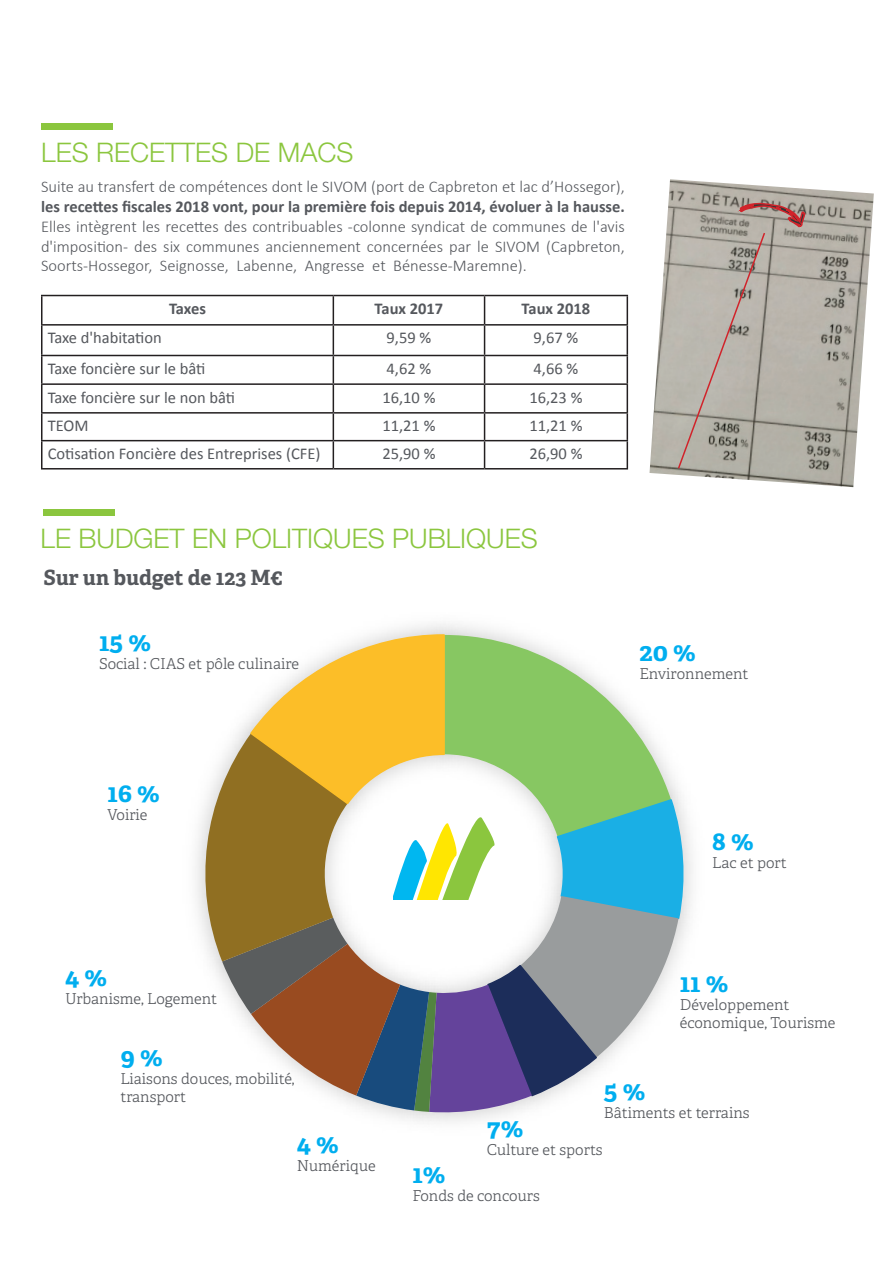
<style>
.page{position:relative;width:893px;height:1263px;background:#fff}
.page>*{position:absolute;margin:0;border:0;box-sizing:border-box;transform-origin:0 0}
.t1{font:300 27px "Helvetica Neue LT Std";color:#8bc63e}
.t2{font:700 25.5px "Adelle";color:#00aeef}
.t3{font:700 21px "Adelle";letter-spacing:-.005em;color:#55585d}
.t4{font:300 16.5px/19.8px "Calibri";color:#55585d;text-align:justify}
.t5{font:16.5px "Calibri";color:#55585d}
.t6{font:700 16.5px "Calibri";color:#55585d}
.t7{font:300 15px/18px "Adelle";color:#55585d}
</style>
<div class="page">
<div style="left:41px;top:123px;width:71px;height:6px;background:#8bc63e"></div>
<hr style="left:41px;top:295px;width:292px;height:1px;background:#231f20">
<hr style="left:333px;top:295px;width:152px;height:1px;background:#231f20">
<hr style="left:485px;top:295px;width:143px;height:1px;background:#231f20">
<hr style="left:41px;top:324px;width:292px;height:2px;background:#231f20">
<hr style="left:333px;top:324px;width:152px;height:2px;background:#231f20">
<hr style="left:485px;top:324px;width:143px;height:2px;background:#231f20">
<hr style="left:41px;top:355px;width:292px;height:1px;background:#231f20">
<hr style="left:333px;top:355px;width:152px;height:1px;background:#231f20">
<hr style="left:485px;top:355px;width:143px;height:1px;background:#231f20">
<hr style="left:41px;top:383px;width:292px;height:2px;background:#231f20">
<hr style="left:333px;top:383px;width:152px;height:2px;background:#231f20">
<hr style="left:485px;top:383px;width:143px;height:2px;background:#231f20">
<hr style="left:41px;top:412px;width:292px;height:2px;background:#231f20">
<hr style="left:333px;top:412px;width:152px;height:2px;background:#231f20">
<hr style="left:485px;top:412px;width:143px;height:2px;background:#231f20">
<hr style="left:41px;top:440px;width:292px;height:1px;background:#231f20">
<svg style="left:41px;top:296px;width:1px;height:172px"></svg>
<hr style="left:333px;top:440px;width:152px;height:1px;background:#231f20">
<svg style="left:333px;top:296px;width:1px;height:172px"></svg>
<hr style="left:485px;top:440px;width:143px;height:1px;background:#231f20">
<svg style="left:484px;top:296px;width:1px;height:172px"></svg>
<svg style="left:627px;top:296px;width:1px;height:172px"></svg>
<hr style="left:41px;top:468px;width:292px;height:1px;background:#231f20">
<hr style="left:333px;top:468px;width:152px;height:1px;background:#231f20">
<hr style="left:485px;top:468px;width:143px;height:1px;background:#231f20">
<div style="left:44px;top:510px;width:71px;height:6px;background:#8bc63e"></div>
<svg style="left:195px;top:633px;width:491px;height:481px"></svg>
<img style="left:649px;top:179px;width:225px;height:308px">
<svg style="left:677px;top:179px;width:152px;height:291px;background:#b1aba3"></svg>
<h1 class="t1" style="left:41px;top:136px;width:314px">LES RECETTES DE MACS</h1>
<p class="t4" style="left:41px;top:176px;width:585px">Suite au transfert de compétences dont le SIVOM (port de Capbreton et lac d’Hossegor),</p>
<p class="t6" style="left:41px;top:196px;width:585px">les recettes fiscales 2018 vont, pour la première fois depuis 2014, évoluer à la hausse.</p>
<p class="t4" style="left:41px;top:216px;width:585px">Elles intègrent les recettes des contribuables -colonne syndicat de communes de l'avis d'imposition- des six communes anciennement concernées par le SIVOM (Capbreton, Soorts-Hossegor, Seignosse, Labenne, Angresse et Bénesse-Maremne).</p>
<p class="t6" style="left:169px;top:298px;width:38px">Taxes</p>
<p class="t6" style="left:375px;top:298px;width:70px">Taux 2017</p>
<p class="t6" style="left:522px;top:298px;width:70px">Taux 2018</p>
<p class="t5" style="left:48px;top:327px;width:116px">Taxe d'habitation</p>
<p class="t5" style="left:387px;top:327px;width:46px">9,59 %</p>
<p class="t5" style="left:534px;top:327px;width:46px">9,67 %</p>
<p class="t5" style="left:48px;top:358px;width:159px">Taxe foncière sur le bâti</p>
<p class="t5" style="left:387px;top:358px;width:46px">4,62 %</p>
<p class="t5" style="left:534px;top:358px;width:46px">4,66 %</p>
<p class="t5" style="left:48px;top:387px;width:189px">Taxe foncière sur le non bâti</p>
<p class="t5" style="left:382px;top:387px;width:55px">16,10 %</p>
<p class="t5" style="left:529px;top:387px;width:55px">16,23 %</p>
<p class="t5" style="left:48px;top:415px;width:42px">TEOM</p>
<p class="t5" style="left:382px;top:415px;width:55px">11,21 %</p>
<p class="t5" style="left:529px;top:415px;width:55px">11,21 %</p>
<p class="t5" style="left:48px;top:443px;width:274px">Cotisation Foncière des Entreprises (CFE)</p>
<p class="t5" style="left:382px;top:443px;width:55px">25,90 %</p>
<p class="t5" style="left:529px;top:443px;width:55px">26,90 %</p>
<h1 class="t1" style="left:41px;top:522px;width:499px">LE BUDGET EN POLITIQUES PUBLIQUES</h1>
<p class="t3" style="left:44px;top:564px;width:240px">Sur un budget de 123 M€</p>
<h2 class="t2" style="left:99px;top:625px;width:53px">15 %</h2>
<p class="t7" style="left:99px;top:655px;width:202px">Social : CIAS et pôle culinaire</p>
<h2 class="t2" style="left:639px;top:636px;width:58px">20 %</h2>
<p class="t7" style="left:639px;top:665px;width:111px">Environnement</p>
<h2 class="t2" style="left:108px;top:777px;width:54px">16 %</h2>
<p class="t7" style="left:108px;top:806px;width:41px">Voirie</p>
<h2 class="t2" style="left:712px;top:824px;width:43px">8 %</h2>
<p class="t7" style="left:712px;top:853px;width:76px">Lac et port</p>
<h2 class="t2" style="left:65px;top:961px;width:43px">4 %</h2>
<p class="t7" style="left:65px;top:990px;width:154px">Urbanisme, Logement</p>
<h2 class="t2" style="left:120px;top:1041px;width:44px">9 %</h2>
<p class="t7" style="left:120px;top:1070px;width:176px">Liaisons douces, mobilité, transport</p>
<h2 class="t2" style="left:297px;top:1128px;width:43px">4 %</h2>
<p class="t7" style="left:297px;top:1157px;width:80px">Numérique</p>
<h2 class="t2" style="left:680px;top:967px;width:50px">11 %</h2>
<p class="t7" style="left:680px;top:996px;width:157px">Développement économique, Tourisme</p>
<h2 class="t2" style="left:604px;top:1075px;width:43px">5 %</h2>
<p class="t7" style="left:604px;top:1104px;width:147px">Bâtiments et terrains</p>
<h2 class="t2" style="left:487px;top:1112px;width:38px">7%</h2>
<p class="t7" style="left:487px;top:1141px;width:117px">Culture et sports</p>
<h2 class="t2" style="left:412px;top:1158px;width:34px">1%</h2>
<p class="t7" style="left:412px;top:1187px;width:129px">Fonds de concours</p>
</div>
